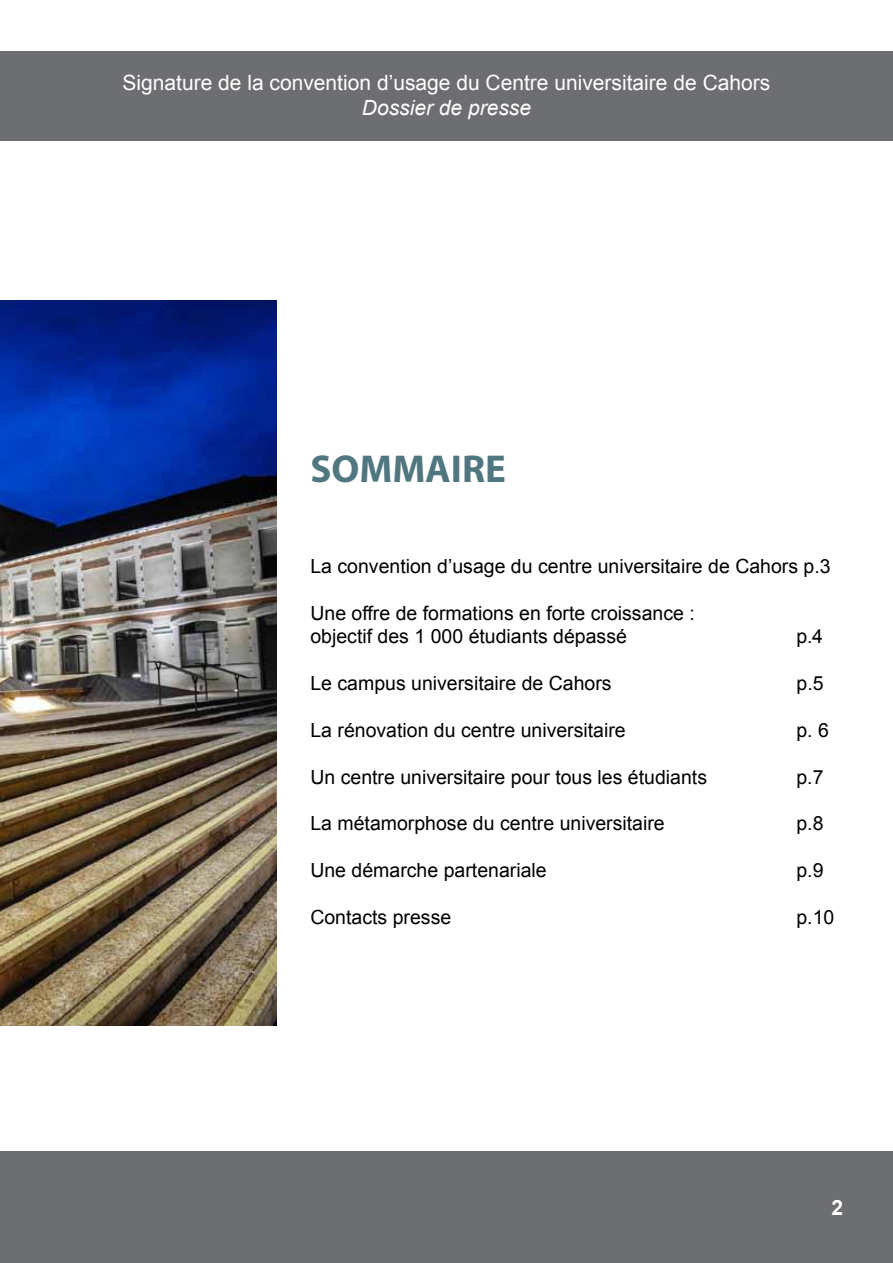
<style>
.page{position:relative;width:893px;height:1263px;background:#fff}
.page>*{position:absolute;margin:0;border:0;box-sizing:border-box;transform-origin:0 0}
.t1{font:700 39px "Myriad Pro";color:#507780}
.t2{font:21px "Arial";color:#fff}
.t3{font:italic 21px "Arial";color:#fff}
.t4{font:700 21px "Arial";color:#fff}
.t5{font:19.5px/23.4px "Arial";color:#000}
</style>
<div class="page">
<div style="left:0;top:1152px;width:893px;height:111px;background:#6d6e71"></div>
<div style="left:0;top:51px;width:893px;height:89px;background:#6d6e71"></div>
<img style="left:0;top:301px;width:276px;height:725px">
<p class="t2" style="left:123px;top:69px;width:649px">Signature de la convention d’usage du Centre universitaire de Cahors</p>
<p class="t3" style="left:362px;top:94px;width:171px">Dossier de presse</p>
<h1 class="t1" style="left:310px;top:443px;width:197px">SOMMAIRE</h1>
<p class="t5" style="left:310px;top:555px;width:522px">La convention d’usage du centre universitaire de Cahors p.3</p>
<p class="t5" style="left:310px;top:601px;width:386px">Une offre de formations en forte croissance : objectif des 1 000 étudiants dépassé</p>
<p class="t5" style="left:796px;top:625px;width:28px">p.4</p>
<p class="t5" style="left:310px;top:672px;width:303px">Le campus universitaire de Cahors</p>
<p class="t5" style="left:797px;top:672px;width:29px">p.5</p>
<p class="t5" style="left:310px;top:718px;width:317px">La rénovation du centre universitaire</p>
<p class="t5" style="left:796px;top:718px;width:34px">p. 6</p>
<p class="t5" style="left:310px;top:765px;width:398px">Un centre universitaire pour tous les étudiants</p>
<p class="t5" style="left:796px;top:765px;width:29px">p.7</p>
<p class="t5" style="left:310px;top:812px;width:356px">La métamorphose du centre universitaire</p>
<p class="t5" style="left:796px;top:812px;width:29px">p.8</p>
<p class="t5" style="left:310px;top:859px;width:238px">Une démarche partenariale</p>
<p class="t5" style="left:796px;top:859px;width:29px">p.9</p>
<p class="t5" style="left:310px;top:906px;width:142px">Contacts presse</p>
<p class="t5" style="left:796px;top:906px;width:39px">p.10</p>
<p class="t4" style="left:831px;top:1194px;width:13px">2</p>
</div>
